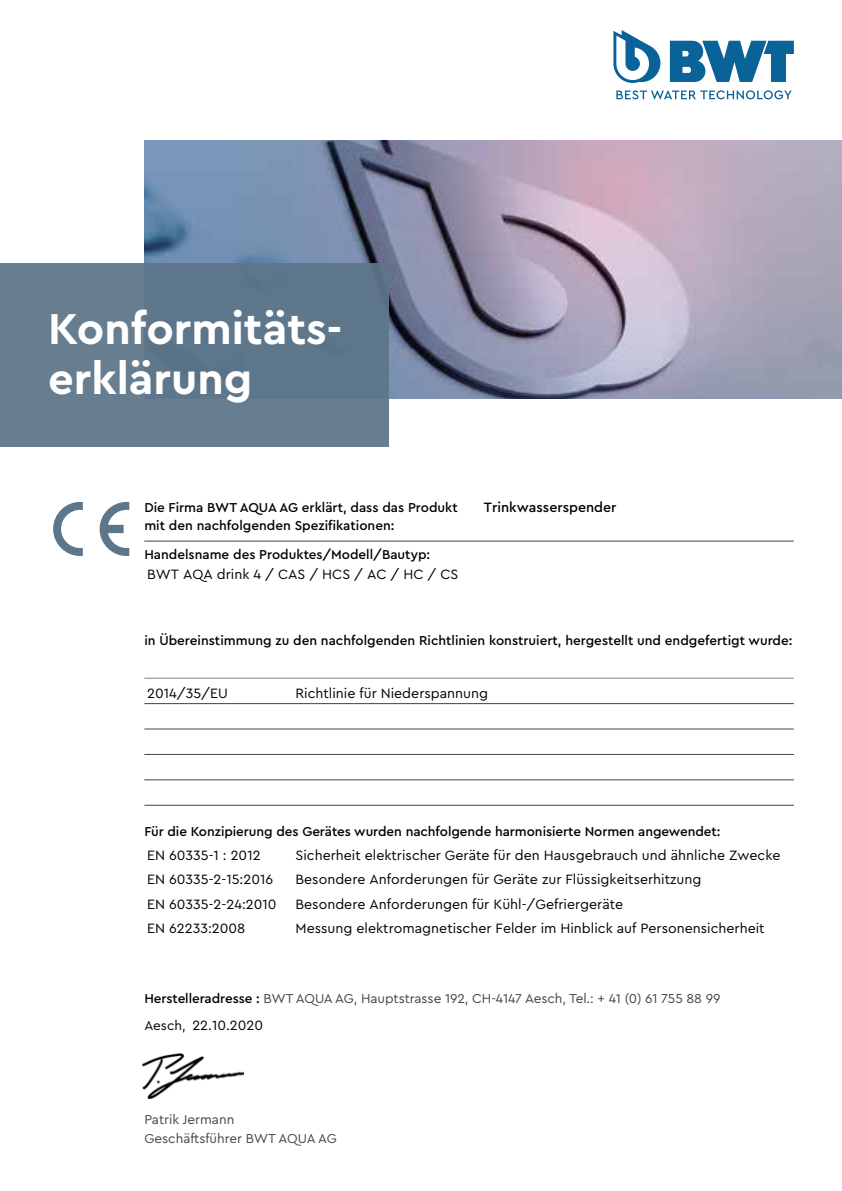
<style>
.page{position:relative;width:842px;height:1191px;background:#fff}
.page>*{position:absolute;margin:0;border:0;box-sizing:border-box;transform-origin:0 0}
.t1{font:700 45.2px/49.8px "Cera PRO";color:#fff}
.t2{font:14.2px "Cera PRO";color:#000}
.t3{font:500 14.2px "Cera PRO";color:#000}
.t4{font:500 13.6px/18.4px "Cera PRO";color:#000}
.t5{font:13.6px/26.4px "Cera PRO";letter-spacing:-.005em;color:#464441}
.s1{font-weight:500;color:#000}
.s2{color:#000}
</style>
<div class="page">
<img style="left:144px;top:140px;width:698px;height:258px">
<svg style="left:616px;top:90px;width:176px;height:9px"></svg>
<svg style="left:670px;top:41px;width:124px;height:41px"></svg>
<svg style="left:613px;top:30px;width:47px;height:53px"></svg>
<div style="left:0;top:263px;width:389px;height:183px;background:#677d90"></div>
<svg style="left:53px;top:502px;width:30px;height:54px"></svg>
<svg style="left:100px;top:502px;width:29px;height:54px"></svg>
<hr style="left:144px;top:541px;width:650px;height:1px;background:#464441">
<hr style="left:144px;top:678px;width:650px;height:1px;background:#788b9c">
<hr style="left:144px;top:703px;width:650px;height:1px;background:#464441">
<hr style="left:144px;top:728px;width:650px;height:1px;background:#464441">
<hr style="left:144px;top:754px;width:650px;height:1px;background:#464441">
<hr style="left:144px;top:779px;width:650px;height:1px;background:#464441">
<hr style="left:144px;top:805px;width:650px;height:1px;background:#464441">
<img style="left:142px;top:1053px;width:101px;height:45px">
<h1 class="t1" style="left:48px;top:302px;width:296px">Konformitäts&shy;erklärung</h1>
<p class="t4" style="left:144px;top:497px;width:315px">Die Firma BWT AQUA AG erklärt, dass das Produkt mit den nachfolgenden Spezifikationen:</p>
<p class="t4" style="left:144px;top:544px;width:287px">Handelsname des Produktes/Modell/Bautyp:</p>
<p class="t2" style="left:147px;top:565px;width:313px">BWT AQA drink 4 / CAS / HCS / AC / HC / CS</p>
<p class="t3" style="left:484px;top:498px;width:134px">Trinkwasserspender</p>
<p class="t4" style="left:144px;top:631px;width:650px">in Übereinstimmung zu den nachfolgenden Richtlinien konstruiert, hergestellt und endgefertigt wurde:</p>
<p class="t2" style="left:147px;top:683px;width:82px">2014/35/EU</p>
<p class="t2" style="left:295px;top:683px;width:194px">Richtlinie für Niederspannung</p>
<p class="t4" style="left:144px;top:822px;width:578px">Für die Konzipierung des Gerätes wurden nachfolgende harmonisierte Normen angewendet:</p>
<p class="t2" style="left:147px;top:846px;width:115px">EN 60335-1 : 2012</p>
<p class="t2" style="left:295px;top:846px;width:486px">Sicherheit elektrischer Geräte für den Hausgebrauch und ähnliche Zwecke</p>
<p class="t2" style="left:147px;top:870px;width:128px">EN 60335-2-15:2016</p>
<p class="t2" style="left:295px;top:870px;width:407px">Besondere Anforderungen für Geräte zur Flüssigkeitserhitzung</p>
<p class="t2" style="left:147px;top:894px;width:131px">EN 60335-2-24:2010</p>
<p class="t2" style="left:295px;top:894px;width:329px">Besondere Anforderungen für Kühl-/Gefriergeräte</p>
<p class="t2" style="left:147px;top:919px;width:100px">EN 62233:2008</p>
<p class="t2" style="left:295px;top:919px;width:471px">Messung elektromagnetischer Felder im Hinblick auf Personensicherheit</p>
<p class="t5" style="left:144px;top:984px;width:578px"><span class="s1">Herstelleradresse :</span> BWT AQUA AG, Hauptstrasse 192, CH-4147 Aesch, Tel.: + 41 (0) 61 755 88 99<br><span class="s2">Aesch,</span></p>
<p class="t2" style="left:192px;top:1015px;width:72px">22.10.2020</p>
<p class="t5" style="left:144px;top:1110px;width:194px;line-height:18.4px">Patrik Jermann<br>Geschäftsführer BWT AQUA AG</p>
</div>
